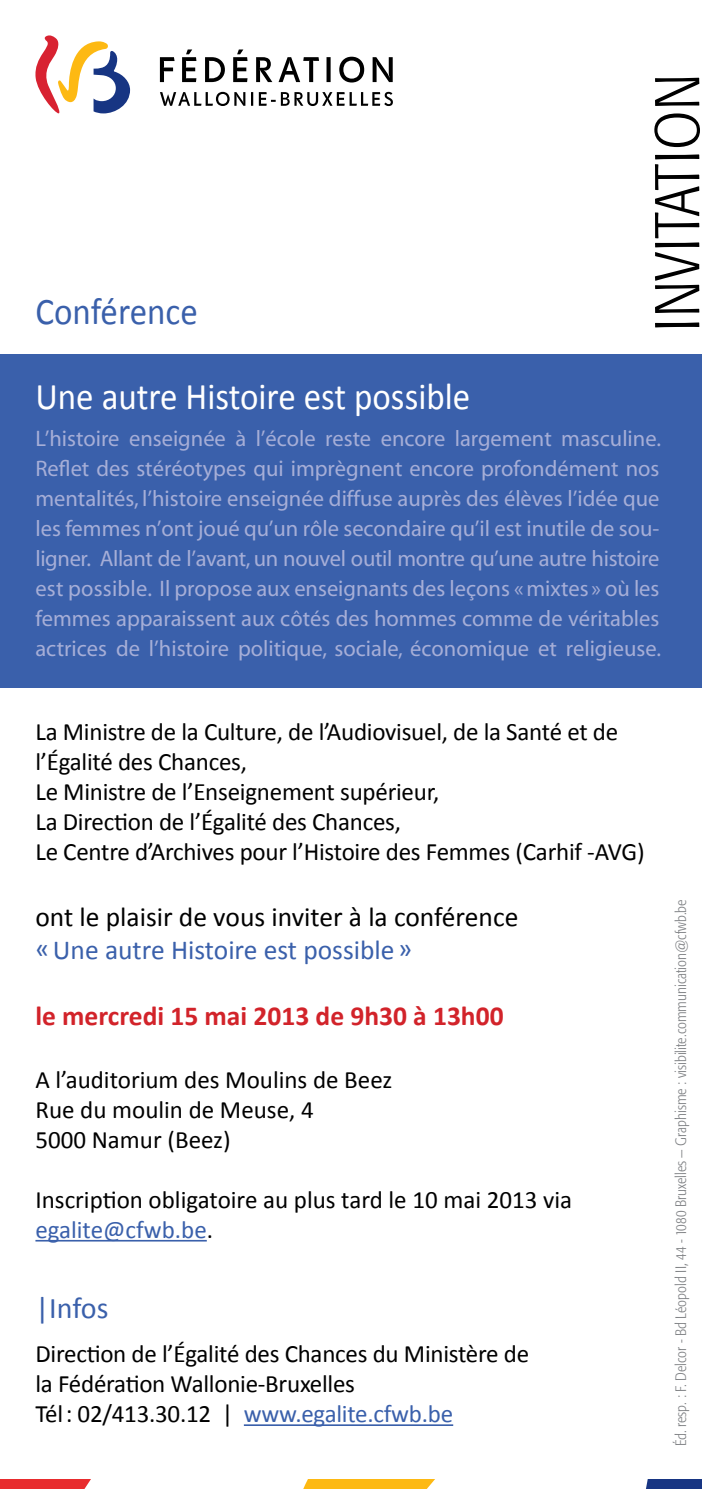
<style>
.page{position:relative;width:702px;height:1489px;background:#fff}
.page>*{position:absolute;margin:0;border:0;box-sizing:border-box;transform-origin:0 0}
.t1{font:300 condensed 62.5px "Formata";letter-spacing:.01em;color:#000}
.t2{font:37.75px "Calibri";color:#fff;scale:.93 1}
.t3{font:37.75px "Calibri";color:#3a60ab;scale:.93 1}
.t4{font:30px "Calibri";letter-spacing:-.005em;color:#3a60ab}
.t5{font:27.5px/33px "Calibri";color:#000}
.t6{font:700 27.5px "Calibri";color:#d2232a}
.t7{font:25px/30px "Calibri";letter-spacing:-.01em;color:#000}
.t8{font:22.5px/30px "Myriad";color:#a6aed7;text-align:justify}
.t9{font:300 condensed 15px "Formata";color:#808285}
.s1{color:#3a60ab}
</style>
<div class="page">
<div style="left:0;top:354px;width:702px;height:333px;background:#3a60ab"></div>
<svg style="left:0;top:1479px;width:702px;height:9px"></svg>
<svg style="left:160px;top:49px;width:232px;height:33px"></svg>
<svg style="left:160px;top:92px;width:233px;height:14px"></svg>
<svg style="left:35px;top:35px;width:95px;height:78px"></svg>
<hr style="left:35px;top:1239px;width:172px;height:2px;background:#3a60ab">
<hr style="left:244px;top:1424px;width:209px;height:1px;background:#3a60ab">
<p class="t3" style="left:35px;top:288px;width:176px">Conférence</p>
<p class="t1" style="left:641px;top:331px;width:259px;rotate:-90deg">INVITATION</p>
<p class="t2" style="left:35px;top:373px;width:469px">Une autre Histoire est possible</p>
<p class="t8" style="left:35px;top:424px;width:627px">L’histoire enseignée à l’école reste encore largement masculine.<br>Reflet des stéréotypes qui imprègnent encore profondément nos mentalités, l’histoire enseignée diffuse auprès des élèves l’idée que les femmes n’ont joué qu’un rôle secondaire qu’il est inutile de sou&shy;ligner. Allant de l’avant, un nouvel outil montre qu’une autre histoire est possible. Il propose aux enseignants des leçons «mixtes » où les femmes apparaissent aux côtés des hommes comme de véritables actrices de l’histoire politique, sociale, économique et religieuse.</p>
<p class="t7" style="left:35px;top:715px;width:610px">La Ministre de la Culture, de l’Audiovisuel, de la Santé et de l’Égalité des Chances,<br>Le Ministre de l’Enseignement supérieur,<br>La Direction de l’Égalité des Chances,<br>Le Centre d’Archives pour l’Histoire des Femmes (Carhif -AVG)</p>
<p class="t5" style="left:35px;top:898px;width:484px">ont le plaisir de vous inviter à la conférence <span class="s1">«Une autre Histoire est possible »</span></p>
<p class="t6" style="left:35px;top:998px;width:469px">le mercredi 15 mai 2013 de 9h30 à 13h00</p>
<p class="t7" style="left:35px;top:1063px;width:358px">A l’auditorium des Moulins de Beez<br>Rue du moulin de Meuse, 4<br>5000 Namur (Beez)</p>
<p class="t7" style="left:35px;top:1183px;width:538px">Inscription obligatoire au plus tard le 10 mai 2013 via <span class="s1">egalite@cfwb.be</span>.</p>
<p class="t4" style="left:35px;top:1289px;width:75px">|Infos</p>
<p class="t7" style="left:35px;top:1337px;width:495px">Direction de l’Égalité des Chances du Ministère de la Fédération Wallonie-Bruxelles<br>Tél: 02/413.30.12 | <span class="s1">www.egalite.cfwb.be</span></p>
<p class="t9" style="left:672px;top:1446px;width:548px;rotate:-90deg">éd. resp. : F. Delcor - Bd Léopold II, 44 - 1080 Bruxelles — Graphisme : visibilite.communication@cfwb.be</p>
</div>
